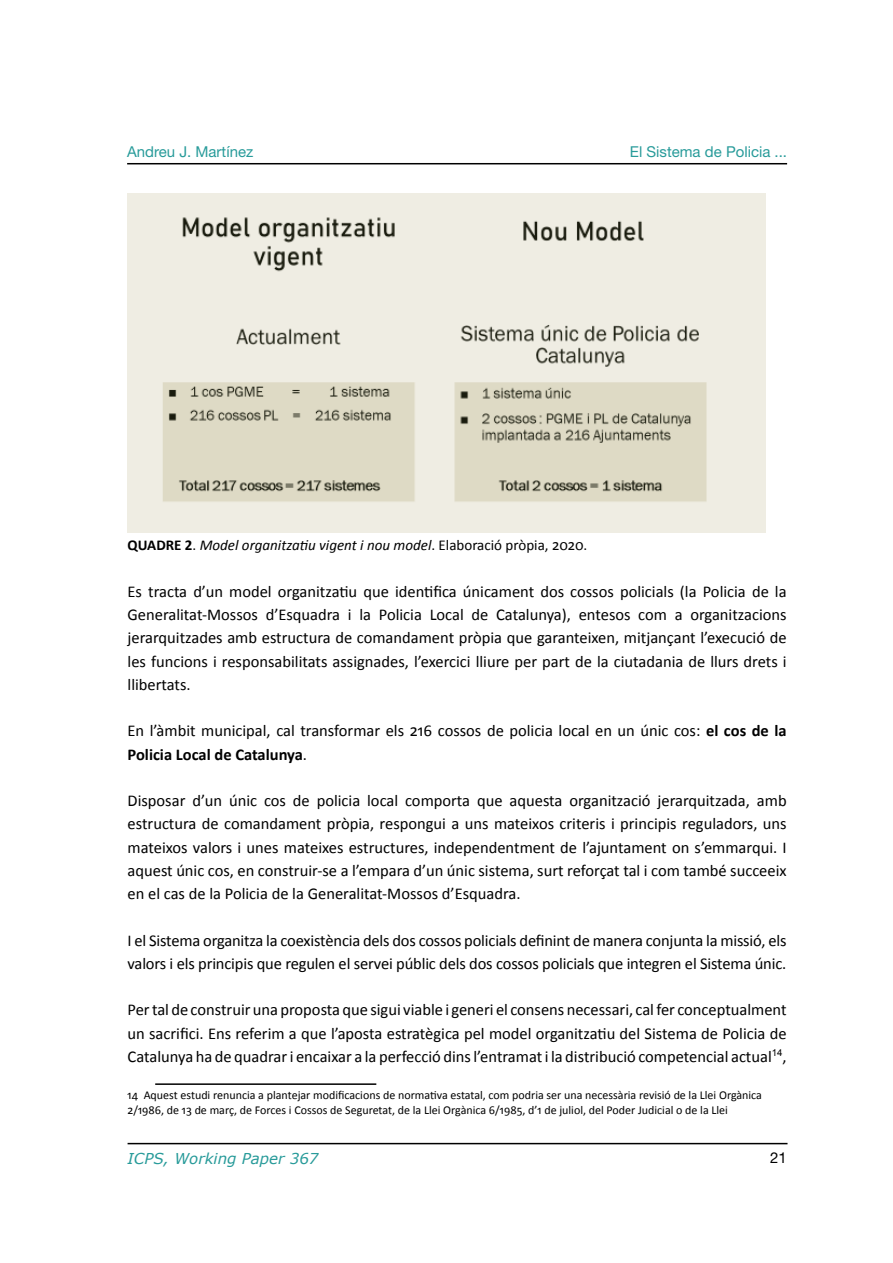
<style>
.page{position:relative;width:893px;height:1263px;background:#fff}
.page>*{position:absolute;margin:0;border:0;box-sizing:border-box;transform-origin:0 0}
.t1{font:16.5px/23.2px "Calibri";letter-spacing:-.01em;color:#000;text-align:justify}
.t2{font:italic 15px "Calibri";color:#000}
.t3{font:15px "Helvetica Neue LT Std";color:#289b9a}
.t4{font:italic 15px "Verdana";color:#289b9a}
.t5{font:15px "Helvetica Neue LT Std";color:#000}
.t6{font:12px/15px "Calibri";color:#000}
.s1{font-weight:700;font-style:normal}
.s2{font-style:normal}
.s3{font-weight:700}
</style>
<div class="page">
<hr style="left:128px;top:1143px;width:659px;height:1px;background:#000">
<hr style="left:127px;top:163px;width:660px;height:1px;background:#000">
<img style="left:128px;top:193px;width:637px;height:339px">
<hr style="left:155px;top:1083px;width:221px;height:2px;background:#000">
<p class="t3" style="left:127px;top:142px;width:128px">Andreu J. Martínez</p>
<p class="t3" style="left:630px;top:142px;width:159px">El Sistema de Policia ...</p>
<p class="t2" style="left:128px;top:535px;width:461px"><span class="s1">QUADRE 2</span><span class="s2">.</span> Model organitzatiu vigent i nou model<span class="s2">. Elaboració pròpia, 2020.</span></p>
<p class="t1" style="left:128px;top:579px;width:661px">Es tracta d’un model organitzatiu que identifica únicament dos cossos policials (la Policia de la Generalitat-Mossos d’Esquadra i la Policia Local de Catalunya), entesos com a organitzacions jerarquitzades amb estructura de comandament pròpia que garanteixen, mitjançant l’execució de les funcions i responsabilitats assignades, l’exercici lliure per part de la ciutadania de llurs drets i llibertats.</p>
<p class="t1" style="left:128px;top:718px;width:661px">En l’àmbit municipal, cal transformar els 216 cossos de policia local en un únic cos: <span class="s3">el cos de la<br>Policia Local de Catalunya</span>.</p>
<p class="t1" style="left:128px;top:788px;width:661px">Disposar d’un únic cos de policia local comporta que aquesta organització jerarquitzada, amb estructura de comandament pròpia, respongui a uns mateixos criteris i principis reguladors, uns mateixos valors i unes mateixes estructures, independentment de l’ajuntament on s’emmarqui. I aquest únic cos, en construir-se a l’empara d’un únic sistema, surt reforçat tal i com també succeeix en el cas de la Policia de la Generalitat-Mossos d’Esquadra.</p>
<p class="t1" style="left:128px;top:928px;width:660px">I el Sistema organitza la coexistència dels dos cossos policials definint de manera conjunta la missió, els valors i els principis que regulen el servei públic dels dos cossos policials que integren el Sistema únic.</p>
<p class="t1" style="left:128px;top:997px;width:661px">Per tal de construir una proposta que sigui viable i generi el consens necessari, cal fer conceptualment un sacrifici. Ens referim a que l’aposta estratègica pel model organitzatiu del Sistema de Policia de Catalunya ha de quadrar i encaixar a la perfecció dins l’entramat i la distribució competencial actual<sup>14</sup>,</p>
<p class="t6" style="left:128px;top:1087px;width:636px">14 Aquest estudi renuncia a plantejar modificacions de normativa estatal, com podria ser una necessària revisió de la Llei Orgànica<br>2/1986, de 13 de març, de Forces i Cossos de Seguretat, de la Llei Orgànica 6/1985, d’1 de juliol, del Poder Judicial o de la Llei</p>
<p class="t4" style="left:128px;top:1149px;width:192px">ICPS, Working Paper 367</p>
<p class="t5" style="left:770px;top:1149px;width:18px">21</p>
</div>
